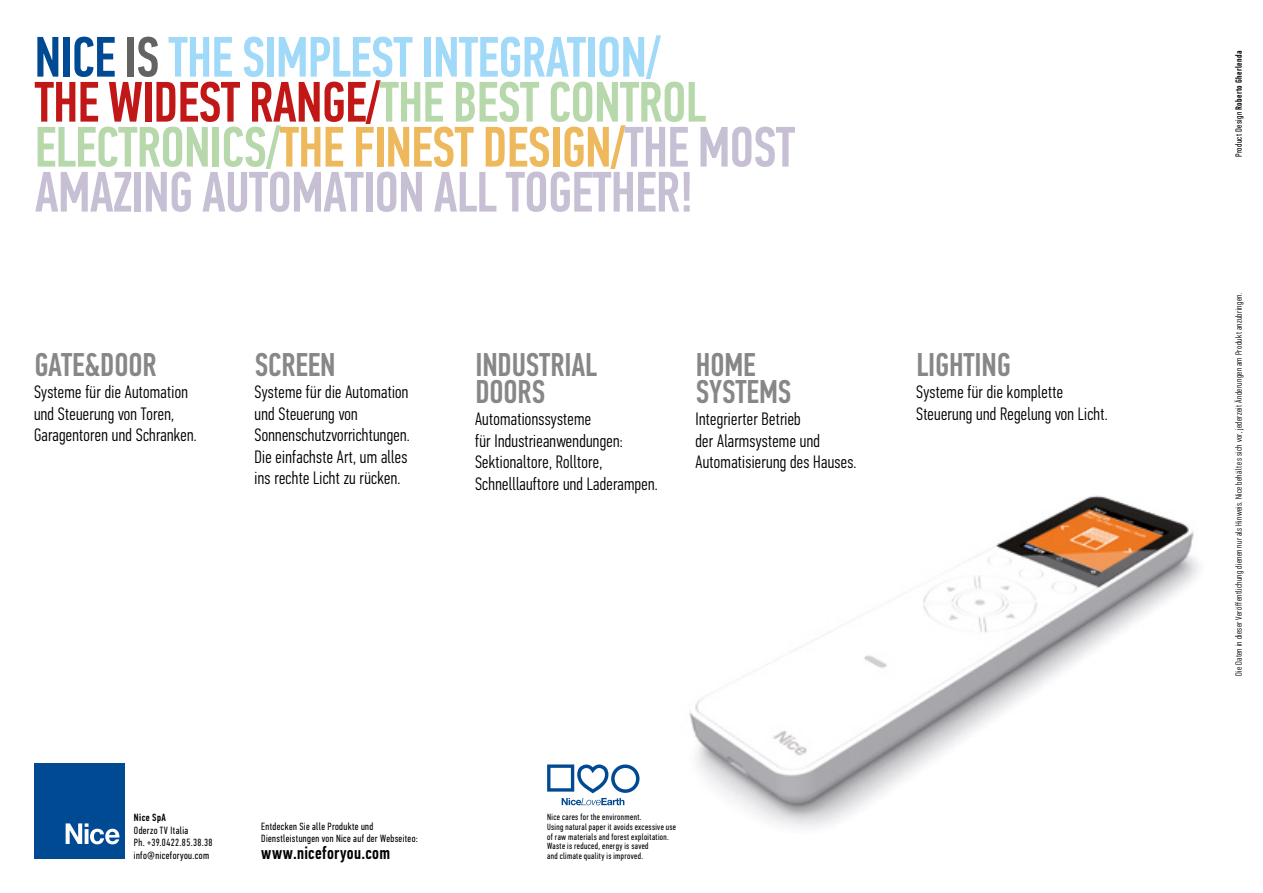
<style>
.page{position:relative;width:1263px;height:893px;background:#fff}
.page>*{position:absolute;margin:0;border:0;box-sizing:border-box;transform-origin:0 0}
.t1{font:500 57px/45px "PF Din Text Comp Pro";letter-spacing:-.015em;color:#c7bfd3}
.t2{font:500 33px/27px "PF Din Text Comp Pro";letter-spacing:-.005em;color:#878787}
.t3{font:300 18px/21.6px "PF Din Text Comp Pro";letter-spacing:.015em;color:#000}
.t4{font:500 18px "PF Din Text Comp Pro";letter-spacing:.02em;color:#000}
.t5{font:10.5px/12.6px "PF Din Text Comp Pro";letter-spacing:.035em;color:#000}
.t6{font:500 10.5px "PF Din Text Comp Pro";letter-spacing:.04em;color:#000}
.t7{font:9px/9.8px "PF Din Text Comp Pro";letter-spacing:.04em;color:#000}
.t8{font:300 9px "PF Din Text Comp Pro";letter-spacing:.04em;color:#000}
.t9{font:500 9px "PF Din Text Comp Pro";letter-spacing:.04em;color:#000}
.s1{color:#004a93}
.s2{color:#646363}
.s3{color:#a1daf8}
.s4{color:#c11717}
.s5{color:#b6d8ab}
.s6{color:#eeb95c}
.s7{font-weight:400}
</style>
<div class="page">
<div style="left:34px;top:764px;width:91px;height:95px;background:#004a93"></div>
<svg style="left:66px;top:823px;width:54px;height:21px"></svg>
<img style="left:689px;top:495px;width:510px;height:332px">
<svg style="left:547px;top:764px;width:92px;height:41px"></svg>
<h1 class="t1" style="left:35px;top:35px;width:762px"><span class="s1">NICE</span> <span class="s2">IS</span> <span class="s3">THE SIMPLEST INTEGRATION/<br></span><span class="s4">THE WIDEST RANGE/</span><span class="s5">THE BEST CONTROL ELECTRONICS/</span><span class="s6">THE FINEST DESIGN/</span>THE MOST AMAZING AUTOMATION ALL TOGETHER!</h1>
<h2 class="t2" style="left:34px;top:352px;width:124px">GATE&amp;DOOR</h2>
<p class="t3" style="left:34px;top:381px;width:164px">Systeme für die Automation und Steuerung von Toren,<br>Garagentoren und Schranken.</p>
<h2 class="t2" style="left:255px;top:352px;width:82px">SCREEN</h2>
<p class="t3" style="left:255px;top:381px;width:157px">Systeme für die Automation und Steuerung von<br>Sonnenschutzvorrichtungen.<br>Die einfachste Art, um alles ins rechte Licht zu rücken.</p>
<h2 class="t2" style="left:475px;top:352px;width:123px">INDUSTRIAL<br>DOORS</h2>
<p class="t3" style="left:475px;top:408px;width:184px">Automationssysteme<br>für Industrieanwendungen:<br>Sektionaltore, Rolltore,<br>Schnelllauftore und Laderampen.</p>
<h2 class="t2" style="left:696px;top:352px;width:97px">HOME<br>SYSTEMS</h2>
<p class="t3" style="left:696px;top:408px;width:162px">Integrierter Betrieb<br>der Alarmsysteme und<br>Automatisierung des Hauses.</p>
<h2 class="t2" style="left:916px;top:352px;width:96px">LIGHTING</h2>
<p class="t3" style="left:916px;top:381px;width:193px">Systeme für die komplette<br>Steuerung und Regelung von Licht.</p>
<p class="t6" style="left:134px;top:811px;width:33px">Nice SpA</p>
<p class="t5" style="left:134px;top:824px;width:80px">Oderzo TV Italia<br>Ph. +39.0422.85.38.38 info@niceforyou.com</p>
<p class="t5" style="left:261px;top:820px;width:158px">Entdecken Sie alle Produkte und<br>Dienstleistungen von Nice auf der Webseiteo:</p>
<p class="t4" style="left:261px;top:842px;width:130px">www.niceforyou.com</p>
<p class="t7" style="left:547px;top:812px;width:131px">Nice cares for the environment.<br>Using natural paper it avoids excessive use of raw materials and forest exploitation.<br>Waste is reduced, energy is saved<br>and climate quality is improved.</p>
<p class="t9" style="left:1233px;top:157px;width:108px;rotate:-90deg"><span class="s7">Product Design</span> Roberto Gherlenda</p>
<p class="t8" style="left:1233px;top:676px;width:385px;rotate:-90deg">Die Daten in dieser Veröffentlichung dienen nur als Hinweis. Nice behält es sich vor, jederzeit Änderungen am Produkt anzubringen.</p>
</div>
